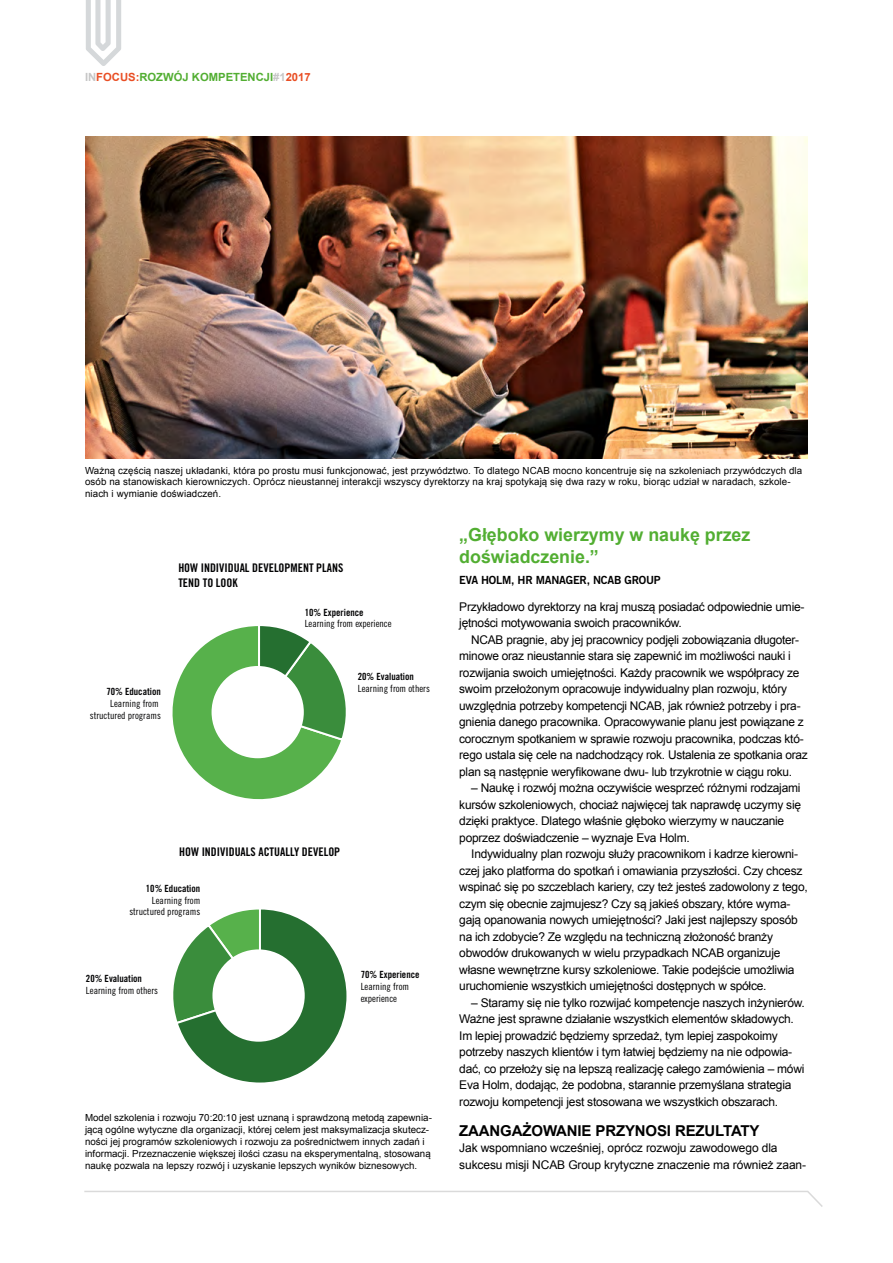
<style>
.page{position:relative;width:893px;height:1263px;background:#fff}
.page>*{position:absolute;margin:0;border:0;box-sizing:border-box;transform-origin:0 0}
.t1{font:700 18px/22.5px "Arial";color:#52ae32}
.t2{font:700 15px "Arial";letter-spacing:-.01em;color:#000}
.t3{font:12px/16.5px "Arial";letter-spacing:-.02em;color:#000}
.t4{font:11.85px/14.2px "Trade Gothic LT Bold Cond Twenty";color:#020203}
.t5{font:700 11.25px "Arial";color:#52ae32}
.t6{font:11.25px "Trade Gothic LT Bold Two";letter-spacing:-.02em;color:#000}
.t7{font:9.9px/11.9px "Trade Gothic LT Cond Eighteen";color:#020203;text-align:right}
.t8{font:9.9px "Trade Gothic LT Bold Cond Twenty";color:#020203}
.t9{font:9.75px/12px "Arial";color:#000}
.s1{color:#c6c6c6}
.s2{color:#e94e24}
</style>
<div class="page">
<svg style="left:86px;top:0;width:35px;height:66px"></svg>
<svg style="left:84px;top:1190px;width:739px;height:17px"></svg>
<img style="left:85px;top:136px;width:723px;height:323px">
<svg style="left:172px;top:626px;width:174px;height:174px"></svg>
<div style="left:213px;top:667px;width:90px;height:90px;background:#fff;border-radius:50%"></div>
<div style="left:212px;top:666px;width:92px;height:92px;border:2px solid #fff;border-radius:50%"></div>
<svg style="left:173px;top:909px;width:174px;height:174px"></svg>
<div style="left:213px;top:950px;width:91px;height:91px;background:#fff;border-radius:50%"></div>
<div style="left:212px;top:949px;width:93px;height:93px;border:2px solid #fff;border-radius:50%"></div>
<p class="t5" style="left:85px;top:69px;width:227px"><span class="s1">IN</span><span class="s2">FOCUS:</span>ROZWÓJ KOMPETENCJI<span class="s1">#1</span><span class="s2">2017</span></p>
<p class="t9" style="left:85px;top:465px;width:719px;line-height:11.2px">Ważną częścią naszej układanki, która po prostu musi funkcjonować, jest przywództwo. To dlatego NCAB mocno koncentruje się na szkoleniach przywódczych dla osób na stanowiskach kierowniczych. Oprócz nieustannej interakcji wszyscy dyrektorzy na kraj spotykają się dwa razy w roku, biorąc udział w naradach, szkole&shy;niach i wymianie doświadczeń.</p>
<h1 class="t1" style="left:459px;top:524px;width:293px">„Głęboko wierzymy w naukę przez doświadczenie.”</h1>
<p class="t6" style="left:459px;top:573px;width:203px">EVA HOLM, HR MANAGER, NCAB GROUP</p>
<p class="t4" style="left:178px;top:561px;width:166px">HOW INDIVIDUAL DEVELOPMENT PLANS<br>TEND TO LOOK</p>
<p class="t8" style="left:106px;top:685px;width:56px">70% Education</p>
<p class="t7" style="left:90px;top:697px;width:72px">Learning from structured programs</p>
<p class="t8" style="left:305px;top:606px;width:60px">10% Experience</p>
<p class="t7" style="left:305px;top:618px;width:88px">Learning from experience</p>
<p class="t8" style="left:358px;top:671px;width:58px">20% Evaluation</p>
<p class="t7" style="left:358px;top:682px;width:74px">Learning from others</p>
<p class="t4" style="left:179px;top:844px;width:163px">HOW INDIVIDUALS ACTUALLY DEVELOP</p>
<p class="t8" style="left:146px;top:882px;width:56px">10% Education</p>
<p class="t7" style="left:129px;top:894px;width:72px">Learning from structured programs</p>
<p class="t8" style="left:86px;top:972px;width:58px">20% Evaluation</p>
<p class="t7" style="left:86px;top:984px;width:74px">Learning from others</p>
<p class="t8" style="left:361px;top:969px;width:60px">70% Experience</p>
<p class="t7" style="left:361px;top:981px;width:50px;text-align:left">Learning from experience</p>
<p class="t9" style="left:85px;top:1111px;width:348px">Model szkolenia i rozwoju 70:20:10 jest uznaną i sprawdzoną metodą zapewnia&shy;jącą ogólne wytyczne dla organizacji, której celem jest maksymalizacja skutecz&shy;ności jej programów szkoleniowych i rozwoju za pośrednictwem innych zadań i informacji. Przeznaczenie większej ilości czasu na eksperymentalną, stosowaną naukę pozwala na lepszy rozwój i uzyskanie lepszych wyników biznesowych.</p>
<p class="t8" style="left:567px;top:599px;width:56px">10% Education</p>
<p class="t7" style="left:551px;top:610px;width:72px">Learning from structured programs</p>
<p class="t3" style="left:459px;top:598px;width:347px">Przykładowo dyrektorzy na kraj muszą posiadać odpowiednie umie&shy;jętności motywowania swoich pracowników.</p>
<p class="t3" style="left:459px;top:631px;width:350px;text-indent:12px">NCAB pragnie, aby jej pracownicy podjęli zobowiązania długoter&shy;minowe oraz nieustannie stara się zapewnić im możliwości nauki i rozwijania swoich umiejętności. Każdy pracownik we współpracy ze swoim przełożonym opracowuje indywidualny plan rozwoju, który uwzględnia potrzeby kompetencji NCAB, jak również potrzeby i pra&shy;gnienia danego pracownika. Opracowywanie planu jest powiązane z corocznym spotkaniem w sprawie rozwoju pracownika, podczas któ&shy;rego ustala się cele na nadchodzący rok. Ustalenia ze spotkania oraz plan są następnie weryfikowane dwu- lub trzykrotnie w ciągu roku.</p>
<p class="t3" style="left:459px;top:780px;width:343px;text-indent:12px">– Naukę i rozwój można oczywiście wesprzeć różnymi rodzajami kursów szkoleniowych, chociaż najwięcej tak naprawdę uczymy się dzięki praktyce. Dlatego właśnie głęboko wierzymy w nauczanie poprzez doświadczenie – wyznaje Eva Holm.</p>
<p class="t3" style="left:459px;top:846px;width:350px;text-indent:12px">Indywidualny plan rozwoju służy pracownikom i kadrze kierowni&shy;czej jako platforma do spotkań i omawiania przyszłości. Czy chcesz wspinać się po szczeblach kariery, czy też jesteś zadowolony z tego, czym się obecnie zajmujesz? Czy są jakieś obszary, które wyma&shy;gają opanowania nowych umiejętności? Jaki jest najlepszy sposób na ich zdobycie? Ze względu na techniczną złożoność branży obwodów drukowanych w wielu przypadkach NCAB organizuje własne wewnętrzne kursy szkoleniowe. Takie podejście umożliwia uruchomienie wszystkich umiejętności dostępnych w spółce.</p>
<p class="t3" style="left:459px;top:994px;width:347px;text-indent:12px">– Staramy się nie tylko rozwijać kompetencje naszych inżynierów.<br>Ważne jest sprawne działanie wszystkich elementów składowych.<br>Im lepiej prowadzić będziemy sprzedaż, tym lepiej zaspokoimy potrzeby naszych klientów i tym łatwiej będziemy na nie odpowia&shy;dać, co przełoży się na lepszą realizację całego zamówienia – mówi Eva Holm, dodając, że podobna, starannie przemyślana strategia rozwoju kompetencji jest stosowana we wszystkich obszarach.</p>
<p class="t2" style="left:459px;top:1120px;width:302px">ZAANGAŻOWANIE PRZYNOSI REZULTATY</p>
<p class="t3" style="left:459px;top:1140px;width:348px">Jak wspomniano wcześniej, oprócz rozwoju zawodowego dla sukcesu misji NCAB Group krytyczne znaczenie ma również zaan-</p>
<p class="t8" style="left:507px;top:689px;width:58px">20% Evaluation</p>
<p class="t7" style="left:507px;top:701px;width:74px">Learning from others</p>
</div>
